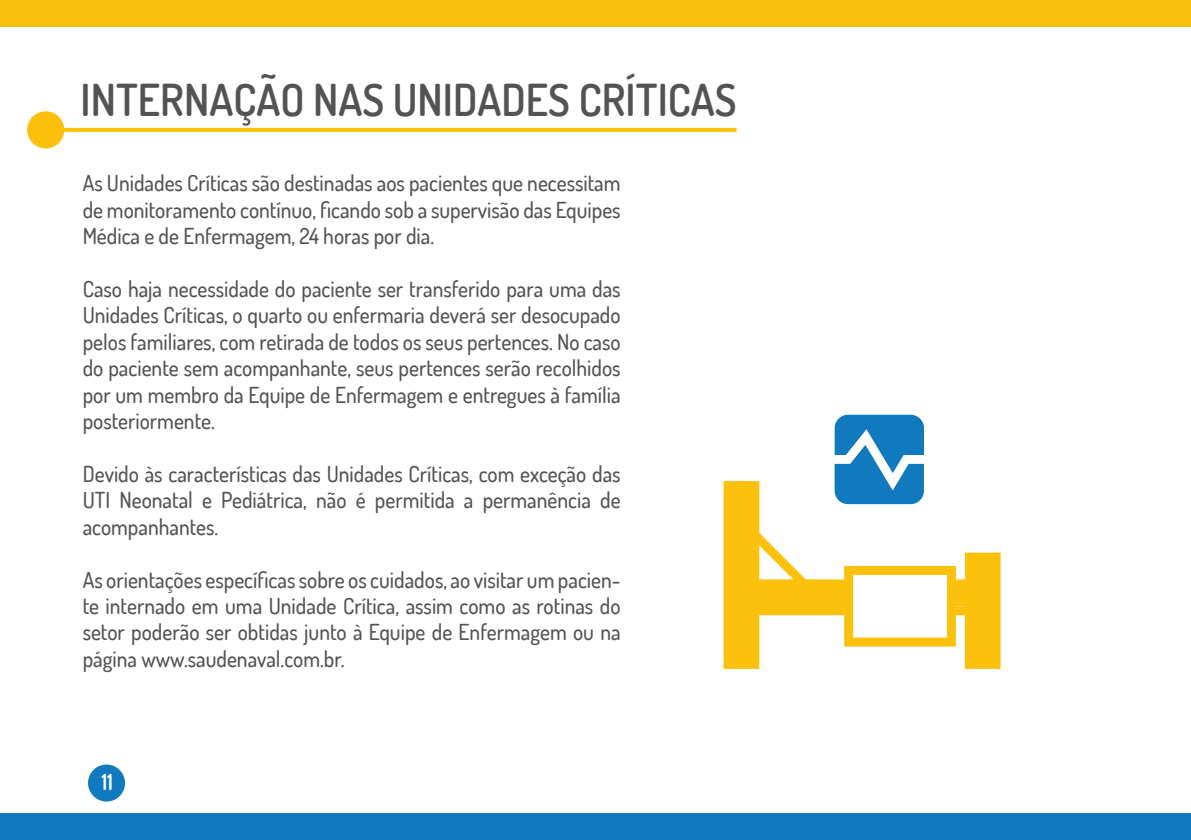
<style>
.page{position:relative;width:1191px;height:840px;background:#fff}
.page>*{position:absolute;margin:0;border:0;box-sizing:border-box;transform-origin:0 0}
.t1{font:600 44px "Dosis";color:#535353}
.t2{font:500 22px/26.4px "Dosis";color:#535353;text-align:justify}
.t3{font:600 22px "Dosis";color:#fff}
</style>
<div class="page">
<div style="left:27px;top:111px;width:37px;height:37px;background:#fcc10c;border-radius:50%"></div>
<svg style="left:64px;top:128px;width:672px;height:4px;background:#fcc212"></svg>
<div style="left:88px;top:764px;width:37px;height:37px;background:#117abf;border-radius:50%"></div>
<div style="left:0;top:0;width:1191px;height:26px;background:#fcc10c"></div>
<div style="left:0;top:813px;width:1191px;height:26px;background:#117abf"></div>
<svg style="left:723px;top:481px;width:277px;height:187px"></svg>
<svg style="left:834px;top:414px;width:90px;height:90px"></svg>
<div style="left:756px;top:585px;width:91px;height:23px;background:#fcc10c"></div>
<div style="left:953px;top:583px;width:16px;height:23px;background:#fcc10c"></div>
<div style="left:732px;top:489px;width:20px;height:170px;background:#fcc10c"></div>
<div style="left:971px;top:555px;width:23px;height:104px;background:#fcc10c"></div>
<h1 class="t1" style="left:81px;top:71px;width:657px">INTERNAÇÃO NAS UNIDADES CRÍTICAS</h1>
<p class="t2" style="left:83px;top:169px;width:539px">As Unidades Críticas são destinadas aos pacientes que necessitam de monitoramento contínuo, ficando sob a supervisão das Equipes Médica e de Enfermagem, 24 horas por dia.</p>
<p class="t2" style="left:83px;top:275px;width:539px">Caso haja necessidade do paciente ser transferido para uma das Unidades Críticas, o quarto ou enfermaria deverá ser desocupado pelos familiares, com retirada de todos os seus pertences. No caso do paciente sem acompanhante, seus pertences serão recolhidos por um membro da Equipe de Enfermagem e entregues à família posteriormente.</p>
<p class="t2" style="left:83px;top:460px;width:539px">Devido às características das Unidades Críticas, com exceção das UTI Neonatal e Pediátrica, não é permitida a permanência de acompanhantes.</p>
<p class="t2" style="left:83px;top:565px;width:539px">As orientações específicas sobre os cuidados, ao visitar um pacien&shy;te internado em uma Unidade Crítica, assim como as rotinas do setor poderão ser obtidas junto à Equipe de Enfermagem ou na página www.saudenaval.com.br.</p>
<p class="t3" style="left:101px;top:767px;width:13px">11</p>
</div>
